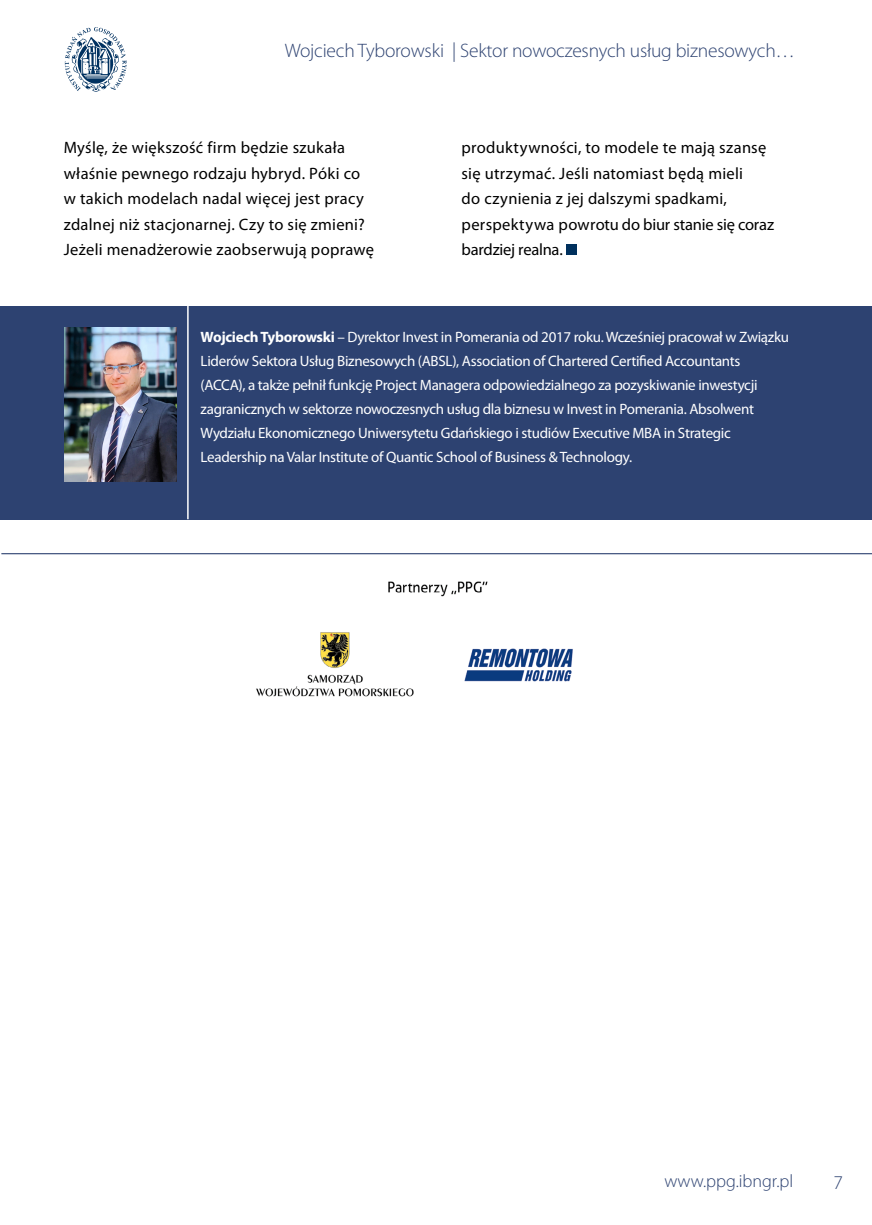
<style>
.page{position:relative;width:872px;height:1225px;background:#fff}
.page>*{position:absolute;margin:0;border:0;box-sizing:border-box;transform-origin:0 0}
.t1{font:300 19.5px "Myriad Pro";letter-spacing:-.01em;color:#2d4271}
.t2{font:300 18px "Myriad Pro";color:#2d4271}
.tekst_podstawowy{font:16.5px/25.5px "Myriad Pro";letter-spacing:.015em;color:#000}
.T_afiliacja_TYŁ_popr{font:15px/24px "Myriad Pro";letter-spacing:-.02em;color:#fff}
.s1{font-weight:700}
</style>
<div class="page">
<svg style="left:65px;top:27px;width:62px;height:65px"></svg>
<div style="left:566px;top:244px;width:11px;height:11px;background:#00305d"></div>
<div style="left:1px;top:306px;width:871px;height:213px;background:#2d4271"></div>
<hr style="left:187px;top:305px;width:2px;height:214px;background:#fff">
<hr style="left:1px;top:553px;width:871px;height:1px;background:#2d4271">
<img style="left:388px;top:581px;width:100px;height:16px">
<img style="left:256px;top:632px;width:158px;height:65px">
<img style="left:464px;top:648px;width:109px;height:34px">
<img style="left:65px;top:327px;width:111px;height:154px">
<h1 class="t1" style="left:285px;top:39px;width:512px">Wojciech Tyborowski | Sektor nowoczesnych usług biznesowych…</h1>
<p class="tekst_podstawowy" style="left:64px;top:135px;width:312px">Myślę, że większość firm będzie szukała właśnie pewnego rodzaju hybryd. Póki co w takich modelach nadal więcej jest pracy zdalnej niż stacjonarnej. Czy to się zmieni?<br>Jeżeli menadżerowie zaobserwują poprawę</p>
<p class="tekst_podstawowy" style="left:461px;top:135px;width:314px">produktywności, to modele te mają szansę się utrzymać. Jeśli natomiast będą mieli<br>do czynienia z jej dalszymi spadkami, perspektywa powrotu do biur stanie się coraz bardziej realna.</p>
<p class="T_afiliacja_TYŁ_popr" style="left:201px;top:325px;width:590px"><span class="s1">Wojciech Tyborowski</span> – Dyrektor Invest in Pomerania od 2017 roku. Wcześniej pracował w Związku Liderów Sektora Usług Biznesowych (ABSL), Association of Chartered Certified Accountants (ACCA), a także pełnił funkcję Project Managera odpowiedzialnego za pozyskiwanie inwestycji zagranicznych w sektorze nowoczesnych usług dla biznesu w Invest in Pomerania. Absolwent Wydziału Ekonomicznego Uniwersytetu Gdańskiego i studiów Executive MBA in Strategic Leadership na Valar Institute of Quantic School of Business &amp; Technology.</p>
<p class="t2" style="left:664px;top:1170px;width:130px">www.ppg.ibngr.pl</p>
<h1 class="t1" style="left:833px;top:1170px;width:11px">7</h1>
</div>
